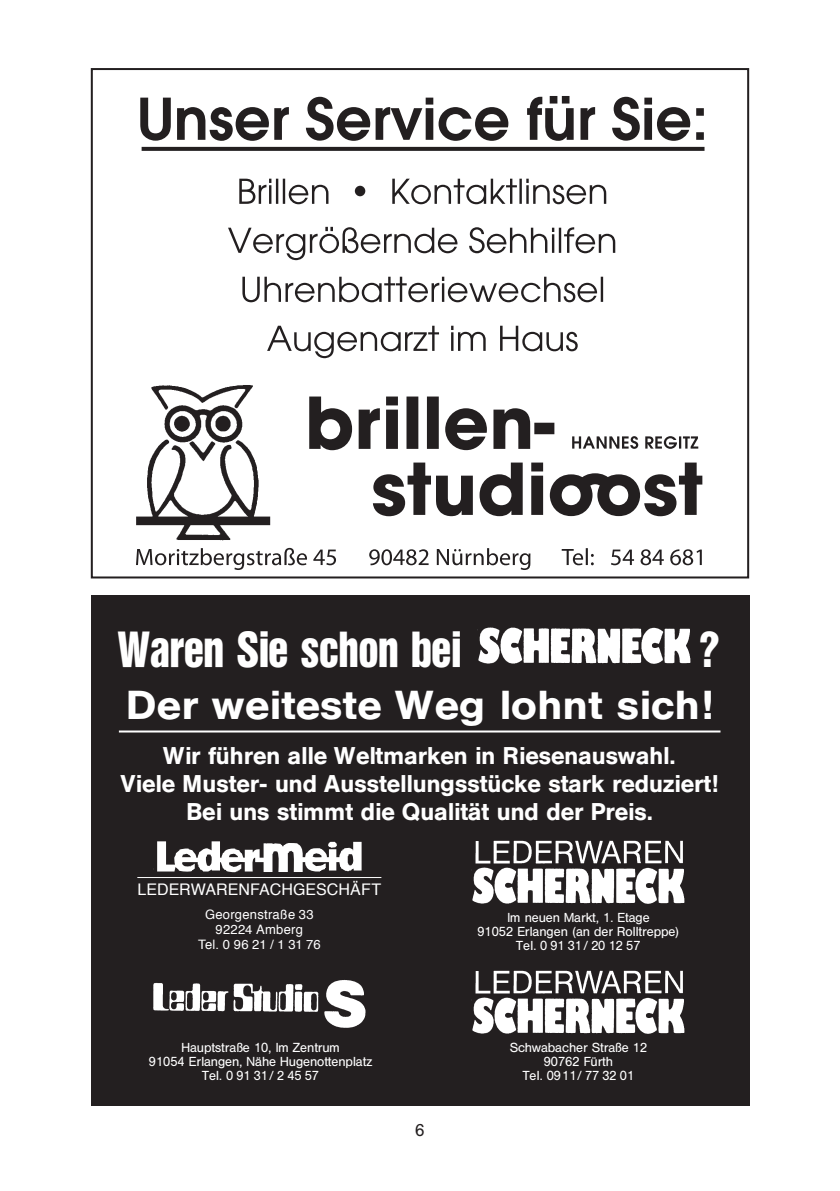
<style>
.page{position:relative;width:840px;height:1191px;background:#fff}
.page>*{position:absolute;margin:0;border:0;box-sizing:border-box;transform-origin:0 0}
.t1{font:700 70.8px "Avant Garde";color:#231f20}
.t2{font:50px "Hel Ser Reg";color:#fff;scale:.92 1}
.t3{font:40px "Hel Med";letter-spacing:.02em;color:#fff;scale:1.08 1}
.t4{font:24px/28px "Hel Med";letter-spacing:.01em;color:#fff;text-align:center}
.t5{font:17px "Hel Reg";color:#231f20}
.t6{font:16px "Helvetica";letter-spacing:.005em;color:#fff}
.t7{font:13px/14px "Hel Reg";letter-spacing:.02em;color:#fff;text-align:center}
.t8{font:13px/15px "Helvetica";letter-spacing:.02em;color:#fff;text-align:center}
</style>
<div class="page">
<div style="left:91px;top:595px;width:657px;height:511px;background:#231f20"></div>
<img style="left:477px;top:627px;width:213px;height:37px">
<hr style="left:119px;top:730px;width:601px;height:2px;background:#fff">
<img style="left:471px;top:840px;width:214px;height:64px">
<img style="left:471px;top:970px;width:214px;height:64px">
<img style="left:153px;top:979px;width:213px;height:49px">
<img style="left:157px;top:841px;width:204px;height:31px">
<hr style="left:137px;top:877px;width:244px;height:1px;background:#fff">
<svg style="left:136px;top:548px;width:565px;height:22px"></svg>
<svg style="left:572px;top:436px;width:126px;height:13px"></svg>
<img style="left:136px;top:385px;width:134px;height:156px">
<svg style="left:372px;top:462px;width:330px;height:55px"></svg>
<svg style="left:309px;top:396px;width:245px;height:54px"></svg>
<div style="left:137px;top:517px;width:132px;height:7px;background:#231f20"></div>
<div style="left:136px;top:516px;width:134px;height:9px;border:2px solid #231f20"></div>
<svg style="left:267px;top:326px;width:310px;height:32px"></svg>
<svg style="left:242px;top:277px;width:360px;height:25px"></svg>
<svg style="left:228px;top:227px;width:387px;height:33px"></svg>
<svg style="left:239px;top:179px;width:367px;height:25px"></svg>
<svg style="left:140px;top:96px;width:563px;height:45px"></svg>
<svg style="left:141px;top:147px;width:563px;height:4px;background:#292526"></svg>
<div style="left:91px;top:68px;width:657px;height:510px;border:2px solid #231f20"></div>
<p class="t1" style="left:571px;top:442px;width:49px">o</p>
<p class="t2" style="left:119px;top:622px;width:373px">Waren Sie schon bei</p>
<p class="t2" style="left:698px;top:622px;width:25px">?</p>
<p class="t3" style="left:127px;top:681px;width:544px">Der weiteste Weg lohnt sich!</p>
<p class="t4" style="left:121px;top:741px;width:598px">Wir führen alle Weltmarken in Riesenauswahl.<br>Viele Muster- und Ausstellungsstücke stark reduziert!<br>Bei uns stimmt die Qualität und der Preis.</p>
<p class="t6" style="left:137px;top:877px;width:245px">LEDERWARENFACHGESCHÄFT</p>
<p class="t8" style="left:198px;top:907px;width:124px">Georgenstraße 33<br>92224 Amberg<br>Tel. 0 96 21 / 1 31 76</p>
<p class="t7" style="left:149px;top:1040px;width:224px">Hauptstraße 10, Im Zentrum<br>91054 Erlangen, Nähe Hugenottenplatz<br>Tel. 0 91 31/ 2 45 57</p>
<h3 class="t5" style="left:415px;top:1121px;width:10px">6</h3>
<p class="t7" style="left:477px;top:910px;width:203px">Im neuen Markt, 1. Etage<br>91052 Erlangen (an der Rolltreppe)<br>Tel. 0 91 31/ 20 12 57</p>
<p class="t7" style="left:509px;top:1040px;width:139px">Schwabacher Straße 12<br>90762 Fürth<br>Tel. 0911/ 77 32 01</p>
</div>
